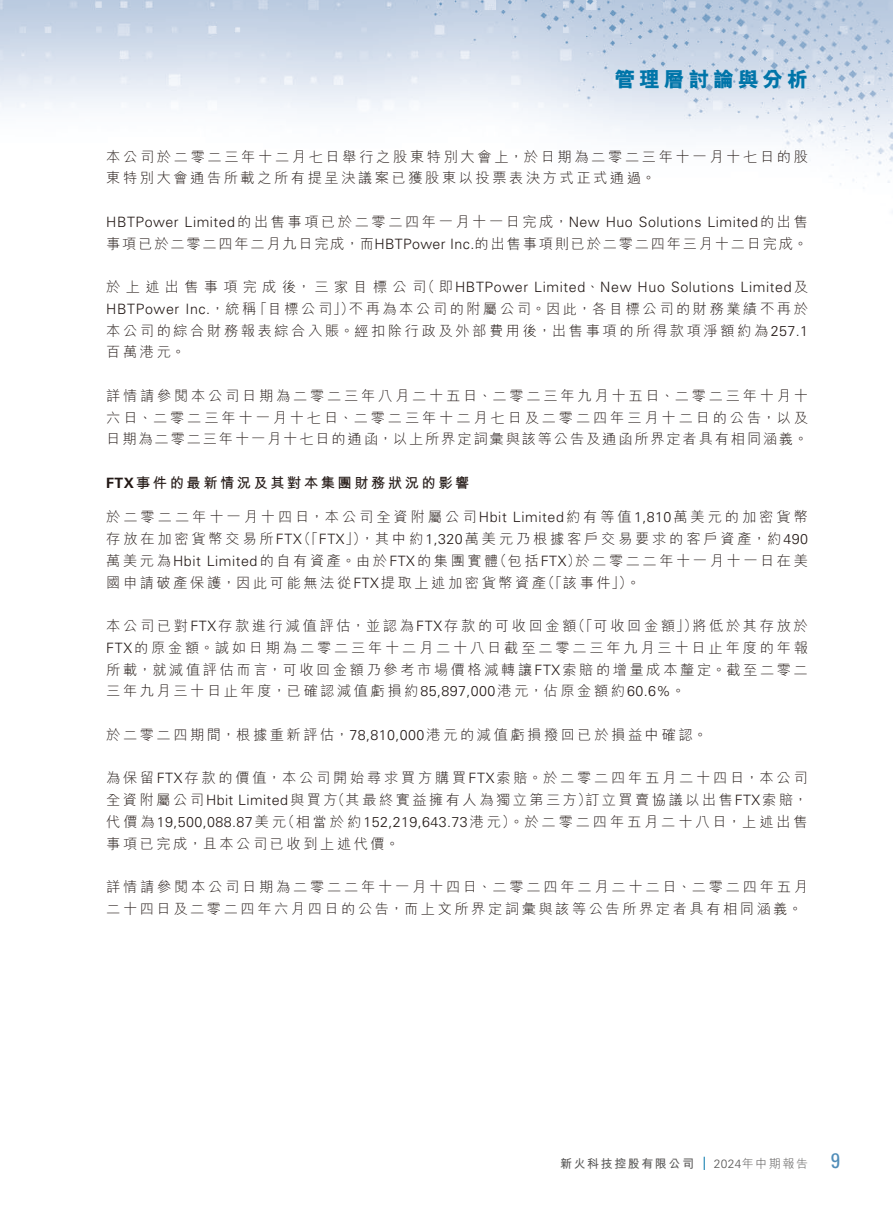
<style>
.page{position:relative;width:893px;height:1212px;background:#fff}
.page>*{position:absolute;margin:0;border:0;box-sizing:border-box;transform-origin:0 0}
.t1{font:800 21px "M Hei HK";letter-spacing:.17em;color:#0075a9}
.t2{font:300 14.25px/21.8px "M Hei HK";letter-spacing:.18em;color:#231916;text-align:justify}
.t3{font:300 14.25px "Univers LT Std";letter-spacing:.04em;color:#231916}
.t4{font:300 14.25px "M Hei HK";letter-spacing:.125em;color:#231916}
.t5{font:700 14.25px "M Hei HK";letter-spacing:.18em;color:#231916}
.t6{font:700 12px "M Hei HK";letter-spacing:.13em;color:#595857}
.t7{font:300 12px "M Hei HK";letter-spacing:.13em;color:#595857}
.s1{font-family:"M Hei HK"}
.s2{font-family:"Univers LT Std"}
.s3{font-family:"Univers LT Std";font-weight:400;font-stretch:condensed;font-size:21px;color:#4f8cb8}
</style>
<div class="page">
<img style="left:0;top:0;width:893px;height:1170px">
<svg style="left:704px;top:1157px;width:1px;height:13px"></svg>
<h1 class="t1" style="left:615px;top:69px;width:195px">管理層討論與分析</h1>
<p class="t2" style="left:106px;top:145px;width:703px">本公司於二零二三年十二月七日舉行之股東特別大會上，於日期為二零二三年十一月十七日的股東特別大會通告所載之所有提呈決議案已獲股東以投票表決方式正式通過。</p>
<p class="t3" style="left:106px;top:213px;width:703px">HBTPower Limited<span class="s1">的出售事項已於二零二四年一月十一日完成，</span>New Huo Solutions Limited<span class="s1">的出售</span></p>
<p class="t4" style="left:106px;top:236px;width:703px">事項已於二零二四年二月九日完成，而<span class="s2">HBTPower Inc.</span>的出售事項則已於二零二四年三月十二日完成。</p>
<p class="t3" style="left:106px;top:278px;width:703px"><span class="s1">於上述出售事項完成後，三家目標公司（即</span>HBTPower Limited<span class="s1">、</span>New Huo Solutions Limited<span class="s1">及</span></p>
<p class="t2" style="left:106px;top:297px;width:703px"><span class="s2">HBTPower Inc.</span>，統稱「目標公司」）不再為本公司的附屬公司。因此，各目標公司的財務業績不再於本公司的綜合財務報表綜合入賬。經扣除行政及外部費用後，出售事項的所得款項淨額約為<span class="s2">257.1</span>百萬港元。</p>
<p class="t2" style="left:106px;top:384px;width:703px">詳情請參閱本公司日期為二零二三年八月二十五日、二零二三年九月十五日、二零二三年十月十六日、二零二三年十一月十七日、二零二三年十二月七日及二零二四年三月十二日的公告，以及日期為二零二三年十一月十七日的通函，以上所界定詞彙與該等公告及通函所界定者具有相同涵義。</p>
<p class="t5" style="left:106px;top:472px;width:365px"><span class="s2">FTX</span>事件的最新情況及其對本集團財務狀況的影響</p>
<p class="t2" style="left:106px;top:506px;width:703px">於二零二二年十一月十四日，本公司全資附屬公司<span class="s2">Hbit Limited</span>約有等值<span class="s2">1,810</span>萬美元的加密貨幣存放在加密貨幣交易所<span class="s2">FTX</span>（「<span class="s2">FTX</span>」），其中約<span class="s2">1,320</span>萬美元乃根據客戶交易要求的客戶資產，約<span class="s2">490</span>萬美元為<span class="s2">Hbit Limited</span>的自有資產。由於<span class="s2">FTX</span>的集團實體（包括<span class="s2">FTX</span>）於二零二二年十一月十一日在美國申請破產保護，因此可能無法從<span class="s2">FTX</span>提取上述加密貨幣資產（「該事件」）。</p>
<p class="t2" style="left:106px;top:615px;width:703px">本公司已對<span class="s2">FTX</span>存款進行減值評估，並認為<span class="s2">FTX</span>存款的可收回金額（「可收回金額」）將低於其存放於<span class="s2">FTX</span>的原金額。誠如日期為二零二三年十二月二十八日截至二零二三年九月三十日止年度的年報所載，就減值評估而言，可收回金額乃參考市場價格減轉讓<span class="s2">FTX</span>索賠的增量成本釐定。截至二零二三年九月三十日止年度，已確認減值虧損約<span class="s2">85,897,000</span>港元，佔原金額約<span class="s2">60.6%</span>。</p>
<p class="t2" style="left:106px;top:723px;width:602px">於二零二四期間，根據重新評估，<span class="s2">78,810,000</span>港元的減值虧損撥回已於損益中確認。</p>
<p class="t2" style="left:106px;top:767px;width:703px">為保留<span class="s2">FTX</span>存款的價值，本公司開始尋求買方購買<span class="s2">FTX</span>索賠。於二零二四年五月二十四日，本公司全資附屬公司<span class="s2">Hbit Limited</span>與買方（其最終實益擁有人為獨立第三方）訂立買賣協議以出售<span class="s2">FTX</span>索賠，代價為<span class="s2">19,500,088.87</span>美元（相當於約<span class="s2">152,219,643.73</span>港元）。於二零二四年五月二十八日，上述出售事項已完成，且本公司已收到上述代價。</p>
<p class="t2" style="left:106px;top:876px;width:703px">詳情請參閱本公司日期為二零二二年十一月十四日、二零二四年二月二十二日、二零二四年五月二十四日及二零二四年六月四日的公告，而上文所界定詞彙與該等公告所界定者具有相同涵義。</p>
<p class="t6" style="left:560px;top:1154px;width:135px">新火科技控股有限公司</p>
<p class="t7" style="left:714px;top:1157px;width:128px"><span class="s2">2024</span>年中期報告 <span class="s3">9</span></p>
</div>
